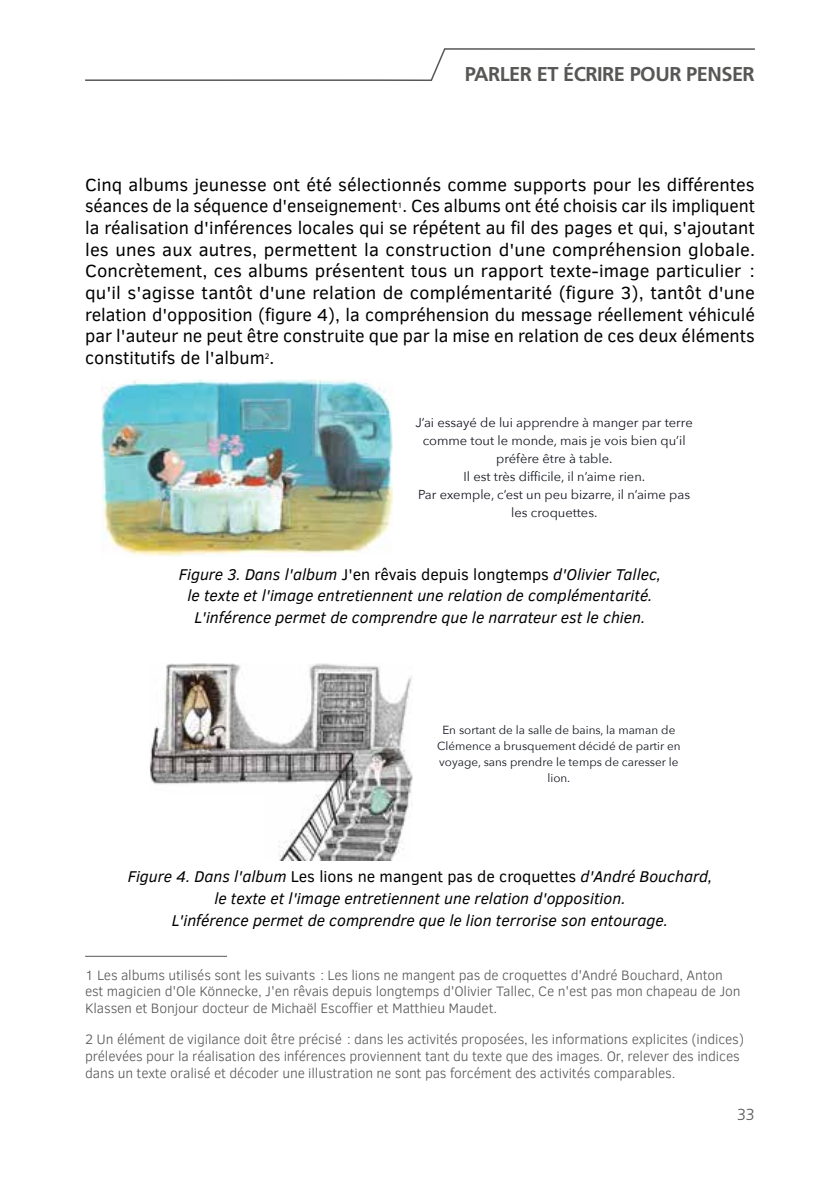
<style>
.page{position:relative;width:840px;height:1191px;background:#fff}
.page>*{position:absolute;margin:0;border:0;box-sizing:border-box;transform-origin:0 0}
.t1{font:700 20px "Frutiger LT Std";letter-spacing:-.025em;color:#575756}
.t2{font:18px/21.6px "Clear Sans";color:#000;text-align:justify}
.t3{font:italic 16px/21.6px "Clear Sans";color:#000;text-align:center}
.t4{font:300 16px "Frutiger LT Std";color:#575756}
.t5{font:300 14px/16.8px "Clear Sans";letter-spacing:-.01em;color:#575756}
.t6{font:13px/18px "Avenir Next";color:#14171f;text-align:center}
.t7{font:11.6px/16px "Avenir Next";color:#14171f;text-align:center}
.s1{font-style:normal}
</style>
<div class="page">
<img style="left:101px;top:379px;width:291px;height:177px">
<img style="left:149px;top:663px;width:263px;height:197px">
<div style="left:149px;top:794px;width:115px;height:66px;background:#fff"></div>
<hr style="left:85px;top:956px;width:142px;height:1px;background:#575756">
<svg style="left:85px;top:48px;width:670px;height:33px"></svg>
<p class="t1" style="left:464px;top:62px;width:291px">PARLER ET ÉCRIRE POUR PENSER</p>
<p class="t2" style="left:85px;top:174px;width:671px">Cinq albums jeunesse ont été sélectionnés comme supports pour les différentes séances de la séquence d'enseignement<sup>1</sup>. Ces albums ont été choisis car ils impliquent la réalisation d'inférences locales qui se répétent au fil des pages et qui, s'ajoutant les unes aux autres, permettent la construction d'une compréhension globale.<br>Concrètement, ces albums présentent tous un rapport texte-image particulier : qu'il s'agisse tantôt d'une relation de complémentarité (figure 3), tantôt d'une relation d'opposition (figure 4), la compréhension du message réellement véhiculé par l'auteur ne peut être construite que par la mise en relation de ces deux éléments constitutifs de l'album<sup>2</sup>.</p>
<p class="t6" style="left:415px;top:413px;width:278px">J’ai essayé de lui apprendre à manger par terre comme tout le monde, mais je vois bien qu’il préfère être à table.<br>Il est très difficile, il n’aime rien.<br>Par exemple, c’est un peu bizarre, il n’aime pas les croquettes.</p>
<p class="t3" style="left:179px;top:563px;width:483px">Figure 3. Dans l'album <span class="s1">J'en rêvais depuis longtemps</span> d'Olivier Tallec, le texte et l'image entretiennent une relation de complémentarité.<br>L'inférence permet de comprendre que le narrateur est le chien.</p>
<p class="t7" style="left:437px;top:721px;width:245px">En sortant de la salle de bains, la maman de Clémence a brusquement décidé de partir en voyage, sans prendre le temps de caresser le lion.</p>
<p class="t3" style="left:128px;top:865px;width:585px">Figure 4. Dans l'album <span class="s1">Les lions ne mangent pas de croquettes</span> d'André Bouchard, le texte et l'image entretiennent une relation d'opposition.<br>L'inférence permet de comprendre que le lion terrorise son entourage.</p>
<p class="t5" style="left:85px;top:966px;width:656px">1 Les albums utilisés sont les suivants : Les lions ne mangent pas de croquettes d'André Bouchard, Anton est magicien d'Ole Könnecke, J'en rêvais depuis longtemps d'Olivier Tallec, Ce n'est pas mon chapeau de Jon<br>Klassen et Bonjour docteur de Michaël Escoffier et Matthieu Maudet.</p>
<p class="t5" style="left:85px;top:1031px;width:660px">2 Un élément de vigilance doit être précisé : dans les activités proposées, les informations explicites (indices) prélevées pour la réalisation des inférences proviennent tant du texte que des images. Or, relever des indices dans un texte oralisé et décoder une illustration ne sont pas forcément des activités comparables.</p>
<p class="t4" style="left:736px;top:1105px;width:19px">33</p>
</div>
